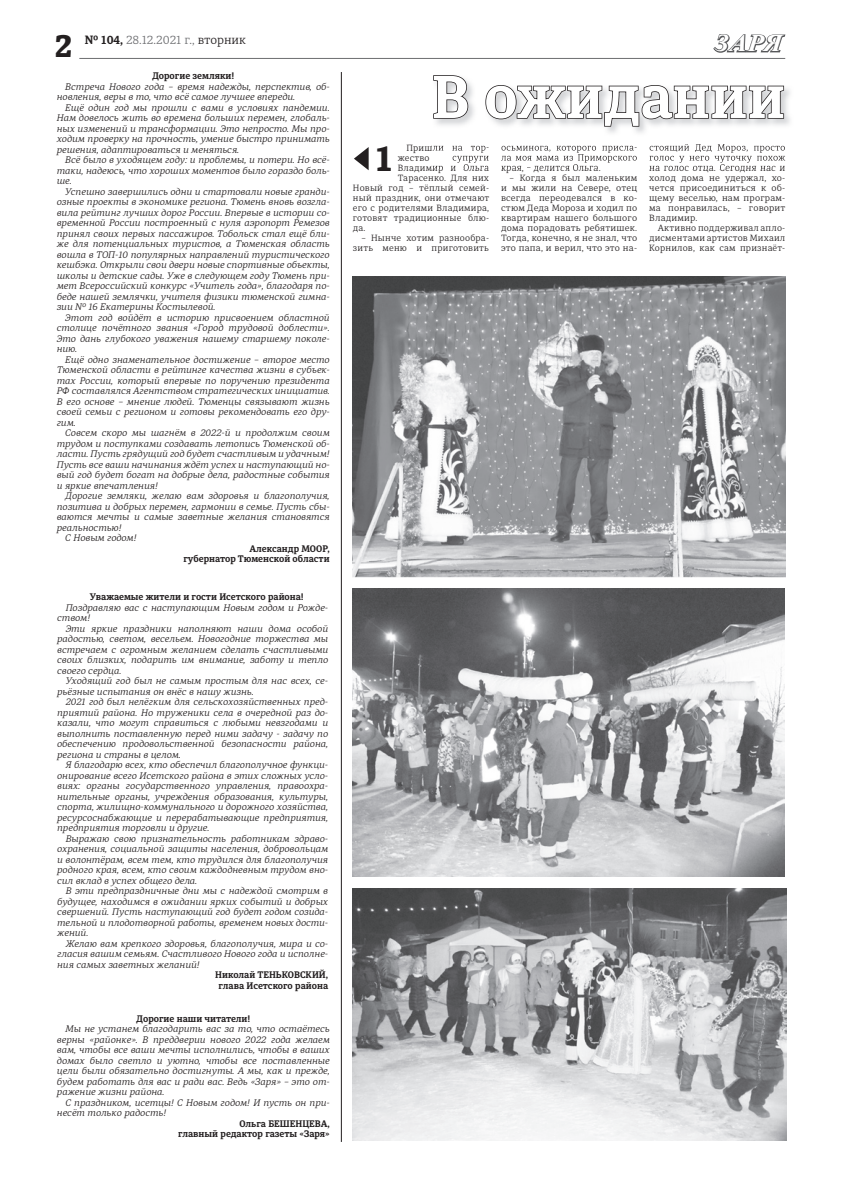
<style>
.page{position:relative;width:842px;height:1191px;background:#fff}
.page>*{position:absolute;margin:0;border:0;box-sizing:border-box;transform-origin:0 0}
.t1{font:700 60px "Diaria Pro";color:#fff}
.t2{font:800 36px "Diaria Pro";color:#231f20}
.t3{font:800 32px "Diaria Pro";color:#231f20}
.t4{font:italic 700 24px "Times New Roman";color:#fff;scale:1.1 1}
.t5{font:300 12px "Diaria Pro";color:#6c6d70}
.t6{font:italic 300 9.5px/10.5px "Diaria Pro";color:#231f20;text-align:justify}
.t7{font:700 9.5px/10.5px "Diaria Pro";color:#231f20;text-align:right}
.t8{font:300 9px/10px "Diaria Pro";letter-spacing:.02em;color:#231f20;text-align:justify}
.s1{font-weight:700;color:#231f20}
.s2{color:#231f20}
</style>
<div class="page">
<hr style="left:79px;top:58px;width:706px;height:1px;background:#6c6d70">
<svg style="left:713px;top:34px;width:73px;height:19px"></svg>
<svg style="left:354px;top:147px;width:15px;height:23px"></svg>
<hr style="left:341px;top:72px;width:1px;height:1070px;background:#231f20">
<img style="left:436px;top:83px;width:354px;height:84px">
<img style="left:431px;top:144px;width:58px;height:9px">
<img style="left:436px;top:156px;width:53px;height:8px">
<img style="left:431px;top:164px;width:58px;height:4px">
<img style="left:501px;top:146px;width:136px;height:8px">
<img style="left:501px;top:154px;width:136px;height:9px">
<img style="left:501px;top:164px;width:100px;height:4px">
<img style="left:650px;top:144px;width:135px;height:9px">
<img style="left:650px;top:156px;width:135px;height:8px">
<img style="left:650px;top:164px;width:135px;height:4px">
<svg style="left:433px;top:75px;width:36px;height:44px"></svg>
<svg style="left:485px;top:84px;width:300px;height:43px"></svg>
<img style="left:353px;top:276px;width:432px;height:301px">
<img style="left:353px;top:888px;width:434px;height:253px">
<img style="left:352px;top:588px;width:432px;height:288px">
<h3 class="t3" style="left:55px;top:26px;width:19px">2</h3>
<p class="t5" style="left:85px;top:33px;width:163px"><span class="s1">№ 104,</span> 28.12.2021 г., <span class="s2">вторник</span></p>
<h3 class="t4" style="left:715px;top:27px;width:62px">ЗАРЯ</h3>
<p class="t7" style="left:152px;top:71px;width:84px">Дорогие земляки!</p>
<p class="t6" style="left:57px;top:81px;width:274px;text-indent:9px">Встреча Нового года – время надежды, перспектив, об&shy;новления, веры в то, что всё самое лучшее впереди.</p>
<p class="t6" style="left:57px;top:102px;width:274px;text-indent:9px">Ещё один год мы прошли с вами в условиях пандемии.<br>Нам довелось жить во времена больших перемен, глобаль&shy;ных изменений и трансформации. Это непросто. Мы про&shy;ходим проверку на прочность, умение быстро принимать решения, адаптироваться и меняться.</p>
<p class="t6" style="left:57px;top:155px;width:274px;text-indent:9px">Всё было в уходящем году: и проблемы, и потери. Но всё&shy;таки, надеюсь, что хороших моментов было гораздо боль&shy;ше.</p>
<p class="t6" style="left:57px;top:186px;width:274px;text-indent:9px">Успешно завершились одни и стартовали новые гранди&shy;озные проекты в экономике региона. Тюмень вновь возгла&shy;вила рейтинг лучших дорог России. Впервые в истории со&shy;временной России построенный с нуля аэропорт Ремезов принял своих первых пассажиров. Тобольск стал ещё бли&shy;же для потенциальных туристов, а Тюменская область вошла в ТОП-10 популярных направлений туристического кешбэка. Открыли свои двери новые спортивные объекты, школы и детские сады. Уже в следующем году Тюмень при&shy;мет Всероссийский конкурс «Учитель года», благодаря по&shy;беде нашей землячки, учителя физики тюменской гимна&shy;зии № 16 Екатерины Костылевой.</p>
<p class="t6" style="left:57px;top:312px;width:274px;text-indent:9px">Этот год войдёт в историю присвоением областной столице почётного звания «Город трудовой доблести».<br>Это дань глубокого уважения нашему старшему поколе&shy;нию.</p>
<p class="t6" style="left:57px;top:354px;width:274px;text-indent:9px">Ещё одно знаменательное достижение – второе место Тюменской области в рейтинге качества жизни в субъек&shy;тах России, который впервые по поручению президента РФ составлялся Агентством стратегических инициатив.<br>В его основе – мнение людей. Тюменцы связывают жизнь своей семьи с регионом и готовы рекомендовать его дру&shy;гим.</p>
<p class="t6" style="left:57px;top:428px;width:275px;text-indent:9px">Совсем скоро мы шагнём в 2022-й и продолжим своим трудом и поступками создавать летопись Тюменской об&shy;ласти. Пусть грядущий год будет счастливым и удачным!<br>Пусть все ваши начинания ждёт успех и наступающий но&shy;вый год будет богат на добрые дела, радостные события и яркие впечатления!</p>
<p class="t6" style="left:65px;top:491px;width:266px">Дорогие земляки, желаю вам здоровья и благополучия,</p>
<p class="t6" style="left:57px;top:501px;width:274px">позитива и добрых перемен, гармонии в семье. Пусть сбы-</p>
<p class="t6" style="left:57px;top:512px;width:274px">ваются мечты и самые заветные желания становятся</p>
<p class="t6" style="left:57px;top:522px;width:66px">реальностью!</p>
<p class="t6" style="left:65px;top:533px;width:73px">С Новым годом!</p>
<p class="t7" style="left:183px;top:543px;width:148px">александр моор,<br>губернатор тюменской области</p>
<p class="t7" style="left:90px;top:591px;width:215px">уважаемые жители и гости исетского района!</p>
<p class="t6" style="left:57px;top:602px;width:272px;text-indent:9px">Поздравляю вас с наступающим Новым годом и Рожде&shy;ством!</p>
<p class="t6" style="left:57px;top:623px;width:272px;text-indent:9px">Эти яркие праздники наполняют наши дома особой радостью, светом, весельем. Новогодние торжества мы встречаем с огромным желанием сделать счастливыми своих близких, подарить им внимание, заботу и тепло своего сердца.</p>
<p class="t6" style="left:57px;top:675px;width:272px;text-indent:9px">Уходящий год был не самым простым для нас всех, се&shy;рьёзные испытания он внёс в нашу жизнь.</p>
<p class="t6" style="left:57px;top:696px;width:272px;text-indent:9px">2021 год был нелёгким для сельскохозяйственных пред&shy;приятий района. Но труженики села в очередной раз до&shy;казали, что могут справиться с любыми невзгодами и выполнить поставленную перед ними задачу - задачу по обеспечению продовольственной безопасности района, региона и страны в целом.</p>
<p class="t6" style="left:57px;top:759px;width:272px;text-indent:9px">Я благодарю всех, кто обеспечил благополучное функци&shy;онирование всего Исетского района в этих сложных усло&shy;виях: органы государственного управления, правоохра&shy;нительные органы, учреждения образования, культуры, спорта, жилищно-коммунального и дорожного хозяйства, ресурсоснабжающие и перерабатывающие предприятия, предприятия торговли и другие.</p>
<p class="t6" style="left:57px;top:833px;width:273px;text-indent:9px">Выражаю свою признательность работникам здраво&shy;охранения, социальной защиты населения, добровольцам и волонтёрам, всем тем, кто трудился для благополучия родного края, всем, кто своим каждодневным трудом вно&shy;сил вклад в успех общего дела.</p>
<p class="t6" style="left:57px;top:885px;width:272px;text-indent:9px">В эти предпраздничные дни мы с надеждой смотрим в будущее, находимся в ожидании ярких событий и добрых свершений. Пусть наступающий год будет годом созида&shy;тельной и плодотворной работы, временем новых дости&shy;жений.</p>
<p class="t6" style="left:57px;top:938px;width:272px;text-indent:9px">Желаю вам крепкого здоровья, благополучия, мира и со&shy;гласия вашим семьям. Счастливого Нового года и исполне&shy;ния самых заветных желаний!</p>
<p class="t7" style="left:215px;top:969px;width:114px;text-align:center">николай теньковский, глава исетского района</p>
<p class="t7" style="left:136px;top:1013px;width:116px">Дорогие наши читатели!</p>
<p class="t6" style="left:57px;top:1024px;width:275px;text-indent:9px">Мы не устанем благодарить вас за то, что остаётесь верны «районке». В преддверии нового 2022 года желаем вам, чтобы все ваши мечты исполнились, чтобы в ваших домах было светло и уютно, чтобы все поставленные цели были обязательно достигнуты. А мы, как и прежде, будем работать для вас и ради вас. Ведь «Заря» – это от&shy;ражение жизни района.</p>
<p class="t6" style="left:57px;top:1097px;width:274px;text-indent:9px">С праздником, исетцы! С Новым годом! И пусть он при&shy;несёт только радость!</p>
<p class="t7" style="left:178px;top:1118px;width:153px">ольга бешенцева,<br>главный редактор газеты «заря»</p>
<h1 class="t1" style="left:432px;top:60px;width:355px">в ожидании</h1>
<h2 class="t2" style="left:376px;top:135px;width:18px">1</h2>
<p class="t8" style="left:398px;top:152px;width:33px">жество</p>
<p class="t8" style="left:398px;top:162px;width:93px">Владимир и Ольга</p>
<p class="t8" style="left:398px;top:172px;width:93px">тарасенко. Для них</p>
<p class="t8" style="left:353px;top:182px;width:138px">Новый год – тёплый семей-</p>
<p class="t8" style="left:353px;top:192px;width:138px">ный праздник, они отмечают</p>
<p class="t8" style="left:353px;top:202px;width:138px">его с родителями Владимира,</p>
<p class="t8" style="left:353px;top:212px;width:138px">готовят традиционные блю-</p>
<p class="t8" style="left:353px;top:222px;width:14px">да.</p>
<p class="t8" style="left:353px;top:232px;width:138px;text-align:right">– Нынче хотим разнообра&shy;зить меню и приготовить</p>
<p class="t8" style="left:501px;top:162px;width:101px">края, – делится Ольга.</p>
<p class="t8" style="left:501px;top:172px;width:138px;text-indent:9px">– Когда я был маленьким и мы жили на севере, отец всегда переодевался в ко&shy;стюм Деда мороза и ходил по квартирам нашего большого дома порадовать ребятишек. тогда, конечно, я не знал, что это папа, и верил, что это на-</p>
<p class="t8" style="left:649px;top:162px;width:138px">на голос отца. сегодня нас и холод дома не удержал, хо&shy;чется присоединиться к об&shy;щему веселью, нам програм&shy;ма понравилась, – говорит Владимир.</p>
<p class="t8" style="left:649px;top:222px;width:138px;text-indent:9px">Активно поддерживал апло&shy;дисментами артистов михаил Корнилов, как сам признаёт-</p>
</div>
